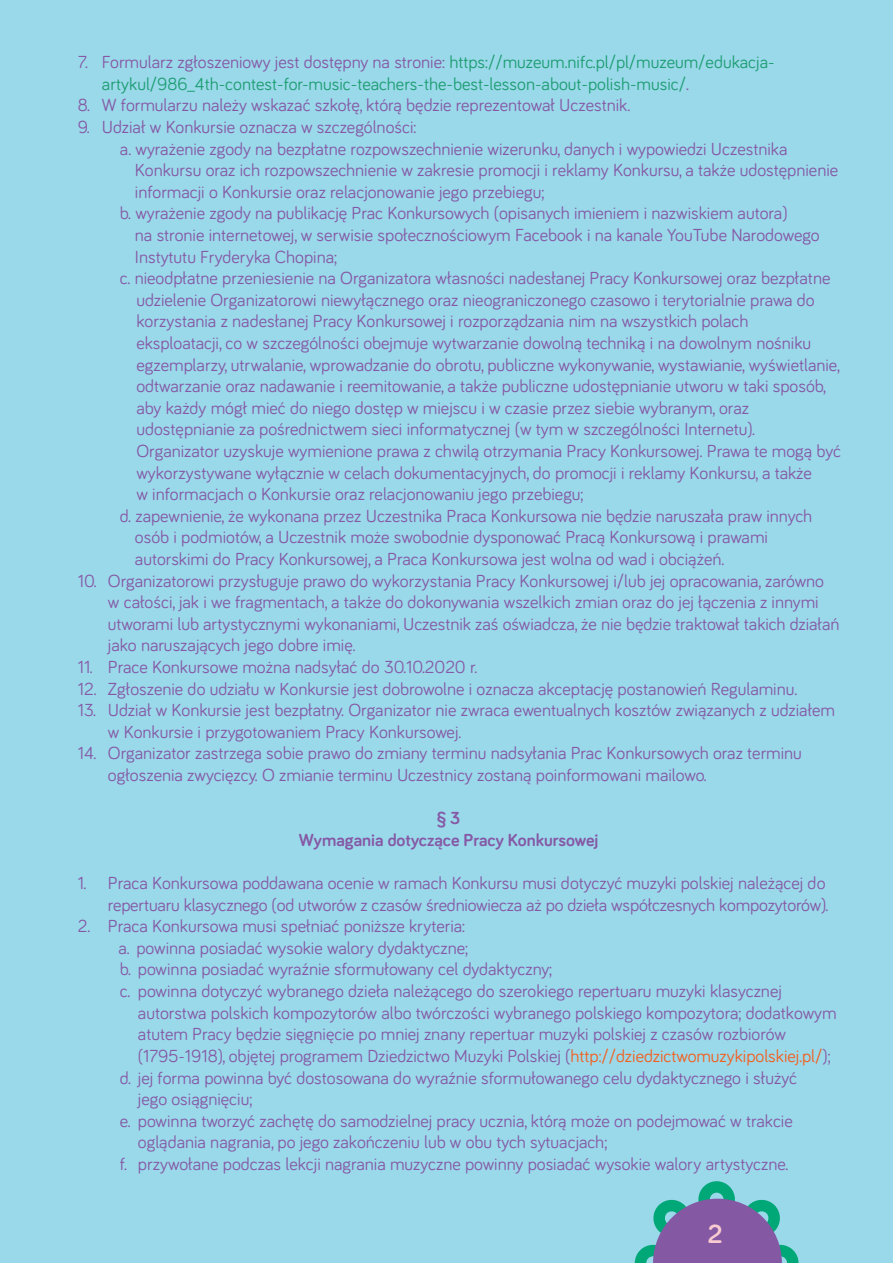
<style>
.page{position:relative;width:893px;height:1263px;background:#9ad9ea}
.page>*{position:absolute;margin:0;border:0;box-sizing:border-box;transform-origin:0 0}
.t1{font:700 27px "Bariol";color:#f8cbd0}
.t2{font:18px/21.6px "Bariol";color:#8559a5}
.t3{font:18px/21.6px "Bariol";color:#1d9d72}
.t4{font:700 18px/21.6px "Bariol";color:#8559a5;text-align:center}
.s1{color:#8559a5}
.s2{color:#8558a4}
.s3{color:#f26021}
</style>
<div class="page">
<svg style="left:635px;top:1181px;width:163px;height:82px"></svg>
<p class="t3" style="left:102px;top:50px;width:674px;text-indent:-24px"><span class="s1">7. Formularz zgłoszeniowy jest dostępny na stronie:</span> https://muzeum.nifc.pl/pl/muzeum/edukacja&shy;artykul/986_4th-contest-for-music-teachers-the-best-lesson-about-polish-music/<span class="s1">.</span></p>
<p class="t2" style="left:78px;top:94px;width:554px">8. W formularzu należy wskazać szkołę, którą będzie reprezentował Uczestnik.</p>
<p class="t2" style="left:78px;top:115px;width:340px">9. Udział w Konkursie oznacza w szczególności:</p>
<p class="t2" style="left:120px;top:137px;width:669px">a. wyrażenie zgody na bezpłatne rozpowszechnienie wizerunku, danych i wypowiedzi Uczestnika</p>
<p class="t2" style="left:135px;top:158px;width:705px">Konkursu oraz ich rozpowszechnienie w zakresie promocji i reklamy Konkursu, a także udostępnienie</p>
<p class="t2" style="left:135px;top:180px;width:411px">informacji o Konkursie oraz relacjonowanie jego przebiegu;</p>
<p class="t2" style="left:120px;top:202px;width:669px">b. wyrażenie zgody na publikację Prac Konkursowych (opisanych imieniem i nazwiskiem autora)</p>
<p class="t2" style="left:135px;top:223px;width:686px">na stronie internetowej, w serwisie społecznościowym Facebook i na kanale YouTube Narodowego</p>
<p class="t2" style="left:135px;top:245px;width:204px">Instytutu Fryderyka Chopina;</p>
<p class="t2" style="left:120px;top:266px;width:712px">c. nieodpłatne przeniesienie na Organizatora własności nadesłanej Pracy Konkursowej oraz bezpłatne</p>
<p class="t2" style="left:136px;top:288px;width:680px">udzielenie Organizatorowi niewyłącznego oraz nieograniczonego czasowo i terytorialnie prawa do</p>
<p class="t2" style="left:136px;top:310px;width:613px">korzystania z nadesłanej Pracy Konkursowej i rozporządzania nim na wszystkich polach</p>
<p class="t2" style="left:136px;top:331px;width:676px">eksploatacji, co w szczególności obejmuje wytwarzanie dowolną techniką i na dowolnym nośniku</p>
<p class="t2" style="left:136px;top:353px;width:705px">egzemplarzy, utrwalanie, wprowadzanie do obrotu, publiczne wykonywanie, wystawianie, wyświetlanie,</p>
<p class="t2" style="left:136px;top:374px;width:691px">odtwarzanie oraz nadawanie i reemitowanie, a także publiczne udostępnianie utworu w taki sposób,</p>
<p class="t2" style="left:136px;top:396px;width:614px">aby każdy mógł mieć do niego dostęp w miejscu i w czasie przez siebie wybranym, oraz</p>
<p class="t2" style="left:136px;top:418px;width:620px">udostępnianie za pośrednictwem sieci informatycznej (w tym w szczególności Internetu).</p>
<p class="t2" style="left:136px;top:439px;width:706px">Organizator uzyskuje wymienione prawa z chwilą otrzymania Pracy Konkursowej. Prawa te mogą być</p>
<p class="t2" style="left:136px;top:461px;width:677px">wykorzystywane wyłącznie w celach dokumentacyjnych, do promocji i reklamy Konkursu, a także</p>
<p class="t2" style="left:136px;top:482px;width:449px">w informacjach o Konkursie oraz relacjonowaniu jego przebiegu;</p>
<p class="t2" style="left:120px;top:504px;width:694px">d. zapewnienie, że wykonana przez Uczestnika Praca Konkursowa nie będzie naruszała praw innych</p>
<p class="t2" style="left:135px;top:526px;width:635px">osób i podmiotów, a Uczestnik może swobodnie dysponować Pracą Konkursową i prawami</p>
<p class="t2" style="left:135px;top:547px;width:591px">autorskimi do Pracy Konkursowej, a Praca Konkursowa jest wolna od wad i obciążeń.</p>
<p class="t2" style="left:108px;top:569px;width:733px;text-indent:-30px">10. Organizatorowi przysługuje prawo do wykorzystania Pracy Konkursowej i/lub jej opracowania, zarówno w całości, jak i we fragmentach, a także do dokonywania wszelkich zmian oraz do jej łączenia z innymi utworami lub artystycznymi wykonaniami, Uczestnik zaś oświadcza, że nie będzie traktował takich działań jako naruszających jego dobre imię.</p>
<p class="t2" style="left:78px;top:655px;width:401px">11. Prace Konkursowe można nadsyłać do 30.10.2020 r.</p>
<p class="t2" style="left:78px;top:677px;width:721px">12. Zgłoszenie do udziału w Konkursie jest dobrowolne i oznacza akceptację postanowień Regulaminu.</p>
<p class="t2" style="left:108px;top:698px;width:729px;text-indent:-30px">13. Udział w Konkursie jest bezpłatny. Organizator nie zwraca ewentualnych kosztów związanych z udziałem w Konkursie i przygotowaniem Pracy Konkursowej.</p>
<p class="t2" style="left:108px;top:742px;width:695px;text-indent:-30px">14. Organizator zastrzega sobie prawo do zmiany terminu nadsyłania Prac Konkursowych oraz terminu ogłoszenia zwycięzcy. O zmianie terminu Uczestnicy zostaną poinformowani mailowo.</p>
<p class="t4" style="left:299px;top:807px;width:301px">§ 3<br>Wymagania dotyczące Pracy Konkursowej</p>
<p class="t2" style="left:78px;top:871px;width:752px;text-align:right">1. Praca Konkursowa poddawana ocenie w ramach Konkursu musi dotyczyć muzyki polskiej należącej do repertuaru klasycznego (od utworów z czasów średniowiecza aż po dzieła współczesnych kompozytorów).</p>
<p class="t2" style="left:78px;top:914px;width:389px">2. Praca Konkursowa musi spełniać poniższe kryteria:</p>
<p class="t2" style="left:118px;top:936px;width:351px">a. powinna posiadać wysokie walory dydaktyczne;</p>
<p class="t2" style="left:120px;top:958px;width:434px">b. powinna posiadać wyraźnie sformułowany cel dydaktyczny;</p>
<p class="t2" style="left:120px;top:979px;width:663px">c. powinna dotyczyć wybranego dzieła należącego do szerokiego repertuaru muzyki klasycznej</p>
<p class="t2" style="left:138px;top:1001px;width:700px">autorstwa polskich kompozytorów albo twórczości wybranego polskiego kompozytora; dodatkowym</p>
<p class="t2" style="left:138px;top:1022px;width:649px">atutem Pracy będzie sięgnięcie po mniej znany repertuar muzyki polskiej z czasów rozbiorów</p>
<p class="t2" style="left:138px;top:1044px;width:694px">(1795-1918), objętej programem Dziedzictwo Muzyki Polskiej <span class="s2">(</span><span class="s3">http://dziedzictwomuzykipolskiej.pl/</span>);</p>
<p class="t2" style="left:120px;top:1066px;width:678px">d. jej forma powinna być dostosowana do wyraźnie sformułowanego celu dydaktycznego i służyć</p>
<p class="t2" style="left:138px;top:1087px;width:116px">jego osiągnięciu;</p>
<p class="t2" style="left:120px;top:1109px;width:674px">e. powinna tworzyć zachętę do samodzielnej pracy ucznia, którą może on podejmować w trakcie</p>
<p class="t2" style="left:138px;top:1130px;width:471px">oglądania nagrania, po jego zakończeniu lub w obu tych sytuacjach;</p>
<p class="t2" style="left:120px;top:1152px;width:670px">f. przywołane podczas lekcji nagrania muzyczne powinny posiadać wysokie walory artystyczne.</p>
<h1 class="t1" style="left:707px;top:1215px;width:18px">2</h1>
</div>
